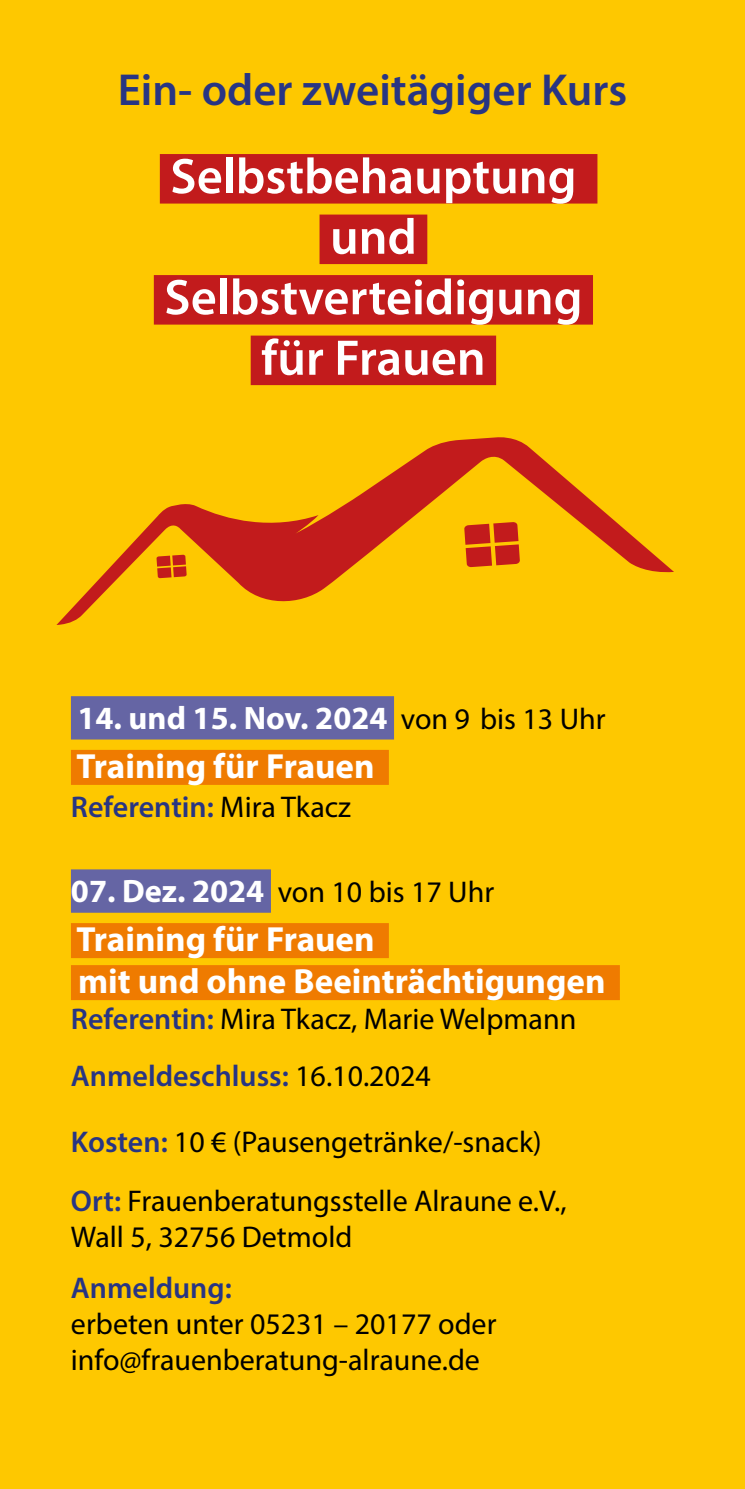
<style>
.page{position:relative;width:745px;height:1489px;background:#fff}
.page>*{position:absolute;margin:0;border:0;box-sizing:border-box;transform-origin:0 0}
.t1{font:600 50.5px/60.5px "Myriad Pro";color:#fff;text-align:center}
.t2{font:600 45px "Myriad Pro";color:#283583}
.t3{font:700 35px/42px "Myriad Pro";color:#fff}
.t4{font:700 32.5px "Myriad Pro";color:#fff}
.t5{font:30px/58.2px "Myriad Pro";color:#000}
.t6{font:600 30px "Myriad Pro";color:#283583}
.s1{font-weight:400;font-size:30px;color:#000}
.s2{font-weight:400;color:#000}
.s3{font-weight:700;font-size:32.5px;color:#fff}
.s4{font-weight:600;color:#283583}
</style>
<div class="page">
<div style="left:0;top:0;width:744px;height:1488px;background:#fec800"></div>
<div style="left:160px;top:154px;width:437px;height:49px;background:#c21b1c"></div>
<div style="left:319px;top:214px;width:108px;height:50px;background:#c21b1c"></div>
<div style="left:154px;top:275px;width:438px;height:49px;background:#c21b1c"></div>
<div style="left:250px;top:335px;width:246px;height:50px;background:#c21b1c"></div>
<div style="left:71px;top:696px;width:323px;height:43px;background:#6565a4"></div>
<div style="left:71px;top:749px;width:317px;height:35px;background:#ef7b00"></div>
<div style="left:71px;top:869px;width:200px;height:43px;background:#6565a4"></div>
<div style="left:71px;top:923px;width:317px;height:35px;background:#ef7b00"></div>
<div style="left:71px;top:965px;width:548px;height:35px;background:#ef7b00"></div>
<svg style="left:56px;top:437px;width:617px;height:188px"></svg>
<h2 class="t2" style="left:118px;top:61px;width:510px">Ein- oder zweitägiger Kurs</h2>
<h1 class="t1" style="left:164px;top:145px;width:419px">Selbstbehauptung und<br>Selbstverteidigung für Frauen</h1>
<p class="t4" style="left:77px;top:696px;width:529px">14. und 15. Nov. 2024 <span class="s1">von 9 bis 13 Uhr</span></p>
<p class="t3" style="left:77px;top:743px;width:299px">Training für Frauen</p>
<p class="t6" style="left:71px;top:787px;width:281px">Referentin: <span class="s2">Mira Tkacz</span></p>
<p class="t5" style="left:71px;top:862px;width:424px"><span class="s3">07. Dez. 2024</span> von 10 bis 17 Uhr</p>
<p class="t3" style="left:77px;top:917px;width:530px">Training für Frauen<br>mit und ohne Beeinträchtigungen</p>
<p class="t5" style="left:71px;top:989px;width:506px;line-height:57.2px"><span class="s4">Referentin:</span> Mira Tkacz, Marie Welpmann<br><span class="s4">Anmeldeschluss:</span> 16.10.2024</p>
<p class="t5" style="left:71px;top:1112px;width:497px"><span class="s4">Kosten:</span> 10 € (Pausengetränke/-snack)<br><span class="s4">Ort:</span> Frauenberatungsstelle Alraune e.V.,</p>
<p class="t5" style="left:71px;top:1206px;width:283px">Wall 5, 32756 Detmold</p>
<p class="t6" style="left:71px;top:1268px;width:162px">Anmeldung:</p>
<p class="t5" style="left:71px;top:1304px;width:427px;line-height:36px">erbeten unter 05231 – 20177 oder info@frauenberatung-alraune.de</p>
</div>
